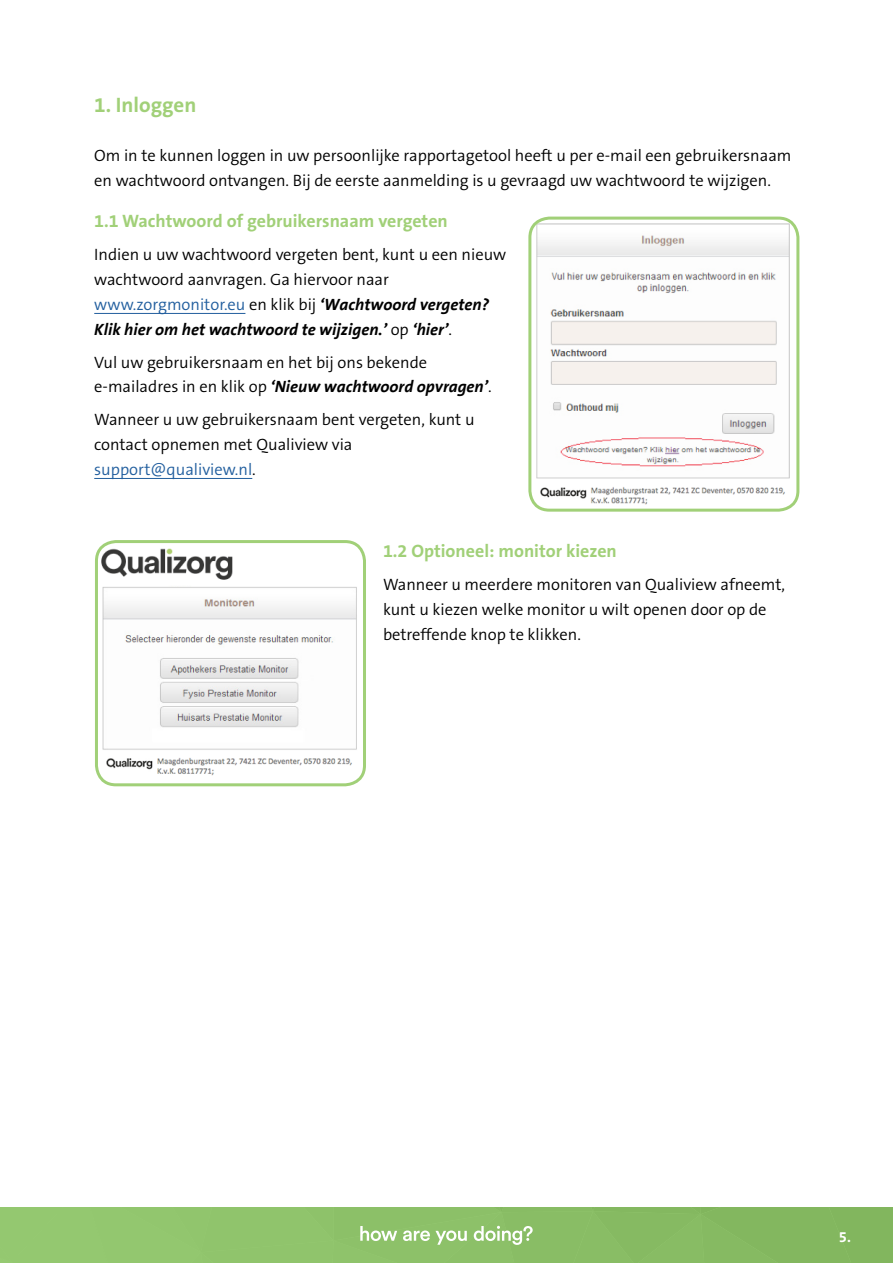
<style>
.page{position:relative;width:893px;height:1263px;background:#fff}
.page>*{position:absolute;margin:0;border:0;box-sizing:border-box;transform-origin:0 0}
.t1{font:700 21px "The Sans B7";color:#a1d078}
.t2{font:700 18px "The Sans B7";color:#a1d078}
.t3{font:300 16.5px/24.8px "The Sans B4";color:#000}
.t4{font:italic 700 16.5px/24.8px "The Sans B7";color:#000}
.t5{font:700 15px "The Sans B7";color:#fff}
.s1{font-family:"The Sans B4";font-weight:300;font-style:normal;color:#215e9e}
.s2{font-family:"The Sans B4";font-weight:300;font-style:normal}
.s3{color:#215e9e}
</style>
<div class="page">
<svg style="left:0;top:1208px;width:893px;height:55px"></svg>
<hr style="left:94px;top:313px;width:151px;height:1px;background:#215e9e">
<hr style="left:94px;top:478px;width:158px;height:1px;background:#215e9e">
<img style="left:99px;top:544px;width:263px;height:238px">
<div style="left:95px;top:540px;width:271px;height:246px;border:3px solid #a1d078;border-radius:20px"></div>
<img style="left:532px;top:220px;width:264px;height:288px">
<div style="left:528px;top:217px;width:271px;height:295px;border:3px solid #a1d078;border-radius:20px"></div>
<p class="t1" style="left:94px;top:94px;width:104px">1. Inloggen</p>
<p class="t3" style="left:94px;top:144px;width:699px">Om in te kunnen loggen in uw persoonlijke rapportagetool heeft u per e-mail een gebruikersnaam en wachtwoord ontvangen. Bij de eerste aanmelding is u gevraagd uw wachtwoord te wijzigen.</p>
<p class="t2" style="left:94px;top:212px;width:355px">1.1 Wachtwoord of gebruikersnaam vergeten</p>
<p class="t3" style="left:94px;top:243px;width:414px">Indien u uw wachtwoord vergeten bent, kunt u een nieuw wachtwoord aanvragen. Ga hiervoor naar</p>
<p class="t4" style="left:94px;top:292px;width:396px"><span class="s1">www.zorgmonitor.eu</span> <span class="s2">en klik bij</span> ‘Wachtwoord vergeten?<br>Klik hier om het wachtwoord te wijzigen.’ <span class="s2">op</span> ‘hier’<span class="s2">.</span></p>
<p class="t3" style="left:94px;top:350px;width:334px">Vul uw gebruikersnaam en het bij ons bekende</p>
<p class="t4" style="left:94px;top:375px;width:399px"><span class="s2">e-mailadres in en klik op</span> ‘Nieuw wachtwoord opvragen’<span class="s2">.</span></p>
<p class="t3" style="left:94px;top:408px;width:382px">Wanneer u uw gebruikersnaam bent vergeten, kunt u contact opnemen met Qualiview via <span class="s3">support@qualiview.nl</span>.</p>
<p class="t2" style="left:383px;top:542px;width:235px">1.2 Optioneel: monitor kiezen</p>
<p class="t3" style="left:383px;top:573px;width:403px">Wanneer u meerdere monitoren van Qualiview afneemt, kunt u kiezen welke monitor u wilt openen door op de betreffende knop te klikken.</p>
<p class="t5" style="left:839px;top:1228px;width:14px">5.</p>
</div>
